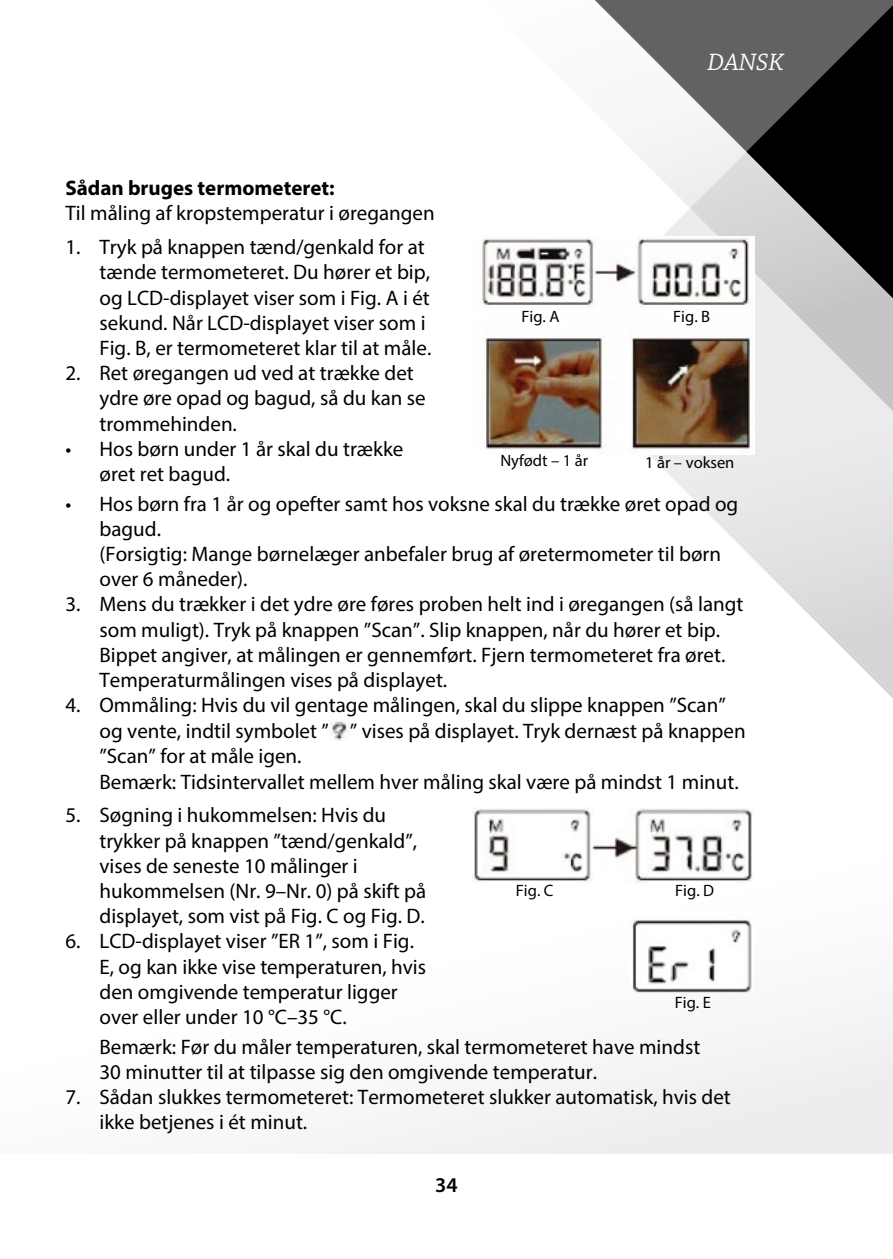
<style>
.page{position:relative;width:893px;height:1259px;background:#fff}
.page>*{position:absolute;margin:0;border:0;box-sizing:border-box;transform-origin:0 0}
.t1{font:italic 24.9px "Chaparral Pro";color:#fff}
.t2{font:21px/25.2px "Myriad Pro";color:#000}
.t3{font:700 21px "Myriad Pro";color:#000}
.t4{font:600 21px "Myriad Pro";color:#000}
.t5{font:16.5px "Myriad Pro";color:#000}
</style>
<div class="page">
<svg style="left:756px;top:561px;width:137px;height:138px"></svg>
<svg style="left:698px;top:503px;width:195px;height:58px"></svg>
<svg style="left:588px;top:0;width:158px;height:503px"></svg>
<svg style="left:746px;top:0;width:147px;height:507px;background:#898989"></svg>
<svg style="left:294px;top:811px;width:599px;height:342px"></svg>
<img style="left:482px;top:237px;width:272px;height:218px">
<img style="left:330px;top:721px;width:20px;height:19px">
<img style="left:473px;top:807px;width:280px;height:75px">
<img style="left:630px;top:916px;width:123px;height:76px">
<p class="t3" style="left:65px;top:174px;width:271px">Sådan bruges termometeret:</p>
<p class="t2" style="left:65px;top:200px;width:371px">Til måling af kropstemperatur i øregangen</p>
<p class="t2" style="left:99px;top:234px;width:333px;text-indent:-34px">1. Tryk på knappen tænd/genkald for at tænde termometeret. Du hører et bip, og LCD-displayet viser som i Fig. A i ét sekund. Når LCD-displayet viser som i Fig. B, er termometeret klar til at måle.</p>
<p class="t2" style="left:99px;top:360px;width:328px;text-indent:-34px">2. Ret øregangen ud ved at trække det ydre øre opad og bagud, så du kan se trommehinden.</p>
<p class="t2" style="left:99px;top:436px;width:305px;text-indent:-34px">• Hos børn under 1 år skal du trække øret ret bagud.</p>
<p class="t5" style="left:521px;top:306px;width:40px">Fig. A</p>
<p class="t1" style="left:707px;top:49px;width:78px">DANSK</p>
<p class="t5" style="left:673px;top:306px;width:38px">Fig. B</p>
<p class="t5" style="left:500px;top:450px;width:89px">Nyfødt – 1 år</p>
<p class="t5" style="left:645px;top:452px;width:91px">1 år – voksen</p>
<p class="t2" style="left:100px;top:490px;width:640px;text-indent:-34px">• Hos børn fra 1 år og opefter samt hos voksne skal du trække øret opad og bagud.<br>(Forsigtig: Mange børnelæger anbefaler brug af øretermometer til børn over 6 måneder).</p>
<p class="t2" style="left:100px;top:591px;width:645px;text-indent:-34px">3. Mens du trækker i det ydre øre føres proben helt ind i øregangen (så langt som muligt). Tryk på knappen ”Scan”. Slip knappen, når du hører et bip.<br>Bippet angiver, at målingen er gennemført. Fjern termometeret fra øret.<br>Temperaturmålingen vises på displayet.</p>
<p class="t2" style="left:99px;top:692px;width:648px;text-indent:-34px">4. Ommåling: Hvis du vil gentage målingen, skal du slippe knappen ”Scan” og vente, indtil symbolet ” ” vises på displayet. Tryk dernæst på knappen ”Scan” for at måle igen.<br>Bemærk: Tidsintervallet mellem hver måling skal være på mindst 1 minut.</p>
<p class="t2" style="left:99px;top:802px;width:328px;text-indent:-34px">5. Søgning i hukommelsen: Hvis du trykker på knappen ”tænd/genkald”, vises de seneste 10 målinger i hukommelsen (Nr. 9–Nr. 0) på skift på displayet, som vist på Fig. C og Fig. D.</p>
<p class="t2" style="left:99px;top:928px;width:328px;text-indent:-34px">6. LCD-displayet viser ”ER 1”, som i Fig.<br>E, og kan ikke vise temperaturen, hvis den omgivende temperatur ligger over eller under 10 °C–35 °C.</p>
<p class="t5" style="left:516px;top:880px;width:39px">Fig. C</p>
<p class="t5" style="left:675px;top:880px;width:41px">Fig. D</p>
<p class="t5" style="left:675px;top:992px;width:38px">Fig. E</p>
<p class="t2" style="left:99px;top:1033px;width:602px">Bemærk: Før du måler temperaturen, skal termometeret have mindst<br>30 minutter til at tilpasse sig den omgivende temperatur.</p>
<p class="t2" style="left:99px;top:1084px;width:633px;text-indent:-34px">7. Sådan slukkes termometeret: Termometeret slukker automatisk, hvis det ikke betjenes i ét minut.</p>
<p class="t4" style="left:435px;top:1171px;width:24px">34</p>
</div>
